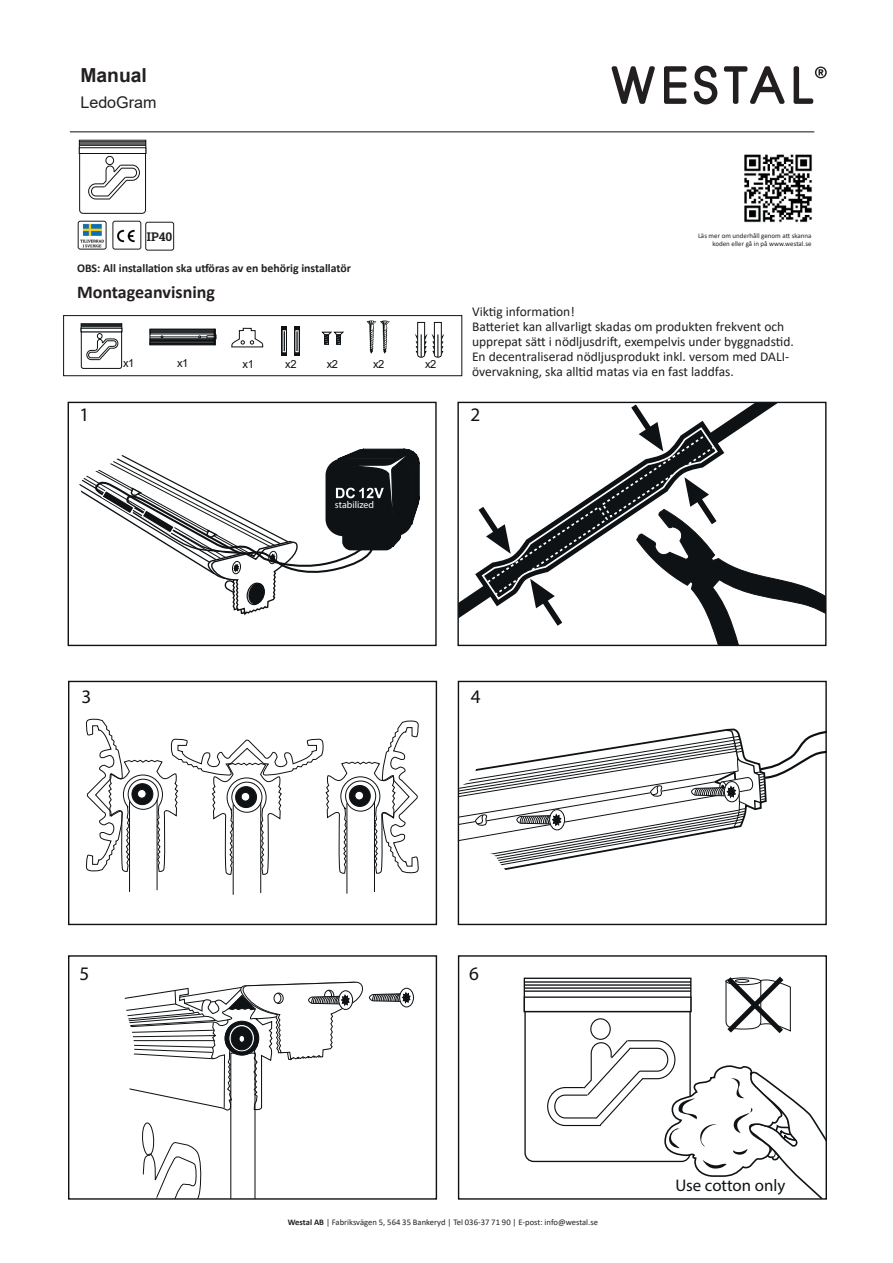
<style>
.page{position:relative;width:893px;height:1263px;background:#fff}
.page>*{position:absolute;margin:0;border:0;box-sizing:border-box;transform-origin:0 0}
.t1{font:21.3px "Arial";letter-spacing:-.035em;color:#0f1214}
.t2{font:700 19.35px "Arial";color:#231f20}
.t3{font:19.2px "Myriad";color:#0f1214}
.t4{font:700 18px "Calibri";color:#231f20}
.t5{font:16.8px "Myriad";color:#0f1214}
.t6{font:16.05px "Arial";color:#231f20}
.t7{font:13.5px/15px "Calibri";color:#231f20}
.t8{font:700 12px "Roboto Slab";color:#231f20}
.t9{font:700 11.85px "Calibri";color:#231f20}
.t10{font:11.1px "Arial";letter-spacing:-.035em;color:#0f1214}
.t11{font:9.9px "Myriad";color:#fff}
.t12{font:8.55px "Calibri";color:#231f20}
.t13{font:7.05px/8.4px "Calibri";color:#231f20;text-align:right}
.s1{font-weight:700}
</style>
<div class="page">
<img style="left:78px;top:221px;width:26px;height:27px">
<div style="left:78px;top:221px;width:29px;height:29px;border:1px solid #231f20;border-radius:2px"></div>
<div style="left:112px;top:221px;width:29px;height:29px;border:1px solid #231f20;border-radius:2px"></div>
<img style="left:117px;top:229px;width:18px;height:14px">
<hr style="left:70px;top:131px;width:744px;height:1px;background:#231f20">
<svg style="left:612px;top:66px;width:43px;height:38px"></svg>
<svg style="left:664px;top:66px;width:22px;height:38px"></svg>
<svg style="left:694px;top:66px;width:23px;height:38px"></svg>
<svg style="left:724px;top:66px;width:61px;height:38px"></svg>
<svg style="left:794px;top:66px;width:33px;height:38px"></svg>
<img style="left:744px;top:154px;width:68px;height:69px">
<div style="left:145px;top:222px;width:29px;height:29px;border:1px solid #231f20;border-radius:2px"></div>
<div style="left:590px;top:1018px;width:21px;height:22px;border:1px solid #0f1214;border-radius:50%"></div>
<hr style="left:524px;top:981px;width:167px;height:2px;background:#0f1214">
<hr style="left:524px;top:984px;width:167px;height:2px;background:#0f1214">
<hr style="left:524px;top:987px;width:167px;height:2px;background:#0f1214">
<hr style="left:524px;top:990px;width:167px;height:2px;background:#0f1214">
<div style="left:524px;top:977px;width:167px;height:35px;border:1px solid #0f1214"></div>
<div style="left:524px;top:996px;width:167px;height:16px;border:1px solid #0f1214"></div>
<svg style="left:546px;top:1039px;width:279px;height:159px"></svg>
<div style="left:458px;top:955px;width:369px;height:245px;border:1px solid #0f1214"></div>
<svg style="left:725px;top:976px;width:66px;height:57px"></svg>
<svg style="left:124px;top:981px;width:290px;height:217px"></svg>
<div style="left:68px;top:955px;width:369px;height:245px;border:1px solid #0f1214"></div>
<svg style="left:460px;top:728px;width:365px;height:142px"></svg>
<div style="left:458px;top:681px;width:369px;height:244px;border:1px solid #0f1214"></div>
<div style="left:68px;top:681px;width:369px;height:244px;border:1px solid #0f1214"></div>
<svg style="left:85px;top:718px;width:334px;height:177px"></svg>
<hr style="left:129px;top:801px;width:1px;height:91px;background:#0f1214">
<hr style="left:157px;top:799px;width:1px;height:91px;background:#0f1214">
<svg style="left:458px;top:401px;width:368px;height:244px"></svg>
<svg style="left:79px;top:448px;width:341px;height:168px"></svg>
<div style="left:68px;top:402px;width:369px;height:244px;border:1px solid #0f1214"></div>
<div style="left:63px;top:315px;width:399px;height:61px;border:1px solid #0f1214"></div>
<svg style="left:86px;top:333px;width:32px;height:27px"></svg>
<div style="left:81px;top:326px;width:41px;height:43px;border:1px solid #0f1214;border-radius:2px"></div>
<hr style="left:81px;top:325px;width:41px;height:1px;background:#0f1214">
<hr style="left:81px;top:326px;width:41px;height:1px;background:#0f1214">
<hr style="left:81px;top:327px;width:41px;height:1px;background:#0f1214">
<div style="left:81px;top:323px;width:41px;height:9px;border:1px solid #0f1214"></div>
<div style="left:81px;top:328px;width:41px;height:4px;border:1px solid #0f1214"></div>
<div style="left:150px;top:329px;width:66px;height:16px;border:1px solid #0f1214"></div>
<hr style="left:150px;top:331px;width:64px;height:1px;background:#0f1214">
<div style="left:150px;top:329px;width:64px;height:5px;border:1px solid #0f1214"></div>
<div style="left:150px;top:343px;width:64px;height:2px;border:1px solid #0f1214"></div>
<hr style="left:150px;top:337px;width:62px;height:1px;background:#0f1214">
<hr style="left:150px;top:341px;width:64px;height:1px;background:#0f1214">
<div style="left:150px;top:339px;width:64px;height:5px;border:1px solid #0f1214"></div>
<svg style="left:207px;top:329px;width:9px;height:16px"></svg>
<svg style="left:231px;top:328px;width:33px;height:19px"></svg>
<svg style="left:367px;top:320px;width:23px;height:34px"></svg>
<div style="left:324px;top:332px;width:5px;height:13px;border:1px solid #0f1214"></div>
<div style="left:336px;top:332px;width:5px;height:13px;border:1px solid #0f1214"></div>
<svg style="left:322px;top:332px;width:22px;height:12px"></svg>
<svg style="left:415px;top:322px;width:29px;height:36px"></svg>
<svg style="left:282px;top:326px;width:5px;height:29px"></svg>
<div style="left:283px;top:330px;width:3px;height:22px;border:1px solid #fff"></div>
<svg style="left:295px;top:326px;width:5px;height:29px"></svg>
<svg style="left:78px;top:139px;width:69px;height:75px"></svg>
<div style="left:106px;top:156px;width:8px;height:9px;border:1px solid #0f1214;border-radius:50%"></div>
<div style="left:79px;top:144px;width:67px;height:70px;border:1px solid #0f1214;border-radius:3px"></div>
<svg style="left:81px;top:142px;width:63px;height:5px"></svg>
<hr style="left:79px;top:143px;width:67px;height:1px;background:#0f1214">
<hr style="left:79px;top:144px;width:67px;height:1px;background:#0f1214">
<hr style="left:79px;top:145px;width:67px;height:1px;background:#0f1214">
<div style="left:79px;top:140px;width:67px;height:14px;border:1px solid #0f1214"></div>
<div style="left:79px;top:148px;width:67px;height:5px;background:#fff"></div>
<div style="left:79px;top:147px;width:67px;height:7px;border:1px solid #0f1214"></div>
<h2 class="t2" style="left:80px;top:62px;width:68px">Manual</h2>
<p class="t6" style="left:80px;top:92px;width:78px">LedoGram</p>
<p class="t8" style="left:147px;top:228px;width:27px">IP40</p>
<p class="t9" style="left:77px;top:259px;width:276px">OBS: All installation ska utföras av en behörig installatör</p>
<h3 class="t4" style="left:77px;top:280px;width:139px">Montageanvisning</h3>
<p class="t10" style="left:123px;top:356px;width:13px">x1</p>
<p class="t10" style="left:177px;top:355px;width:13px">x1</p>
<p class="t10" style="left:243px;top:356px;width:13px">x1</p>
<p class="t10" style="left:285px;top:356px;width:13px">x2</p>
<p class="t10" style="left:327px;top:356px;width:13px">x2</p>
<p class="t10" style="left:373px;top:356px;width:13px">x2</p>
<p class="t10" style="left:425px;top:356px;width:13px">x2</p>
<p class="t13" style="left:698px;top:231px;width:115px">Läs mer om underhåll genom att skanna koden eller gå in på www.westal.se</p>
<p class="t7" style="left:472px;top:304px;width:323px">Viktig information!<br>Batteriet kan allvarligt skadas om produkten frekvent och upprepat sätt i nödljusdrift, exempelvis under byggnadstid.<br>En decentraliserad nödljusprodukt inkl. versom med DALI&shy;övervakning, ska alltid matas via en fast laddfas.</p>
<h1 class="t1" style="left:489px;top:314px;width:23px">x2</h1>
<h1 class="t1" style="left:569px;top:314px;width:23px">x2</h1>
<h1 class="t1" style="left:657px;top:314px;width:23px">x2</h1>
<h1 class="t1" style="left:757px;top:314px;width:23px">x2</h1>
<h3 class="t3" style="left:79px;top:403px;width:11px">1</h3>
<h3 class="t3" style="left:470px;top:403px;width:11px">2</h3>
<p class="t11" style="left:335px;top:499px;width:41px">stabilized</p>
<h3 class="t3" style="left:82px;top:684px;width:11px">3</h3>
<h3 class="t3" style="left:471px;top:684px;width:11px">4</h3>
<h3 class="t3" style="left:79px;top:961px;width:11px">5</h3>
<h3 class="t3" style="left:469px;top:962px;width:11px">6</h3>
<p class="t12" style="left:288px;top:1216px;width:312px"><span class="s1">Westal AB</span> | Fabriksvägen 5, 564 35 Bankeryd | Tel 036-37 71 90 | E-post: info@westal.se</p>
<p class="t5" style="left:675px;top:1175px;width:111px">Use cotton only</p>
</div>
